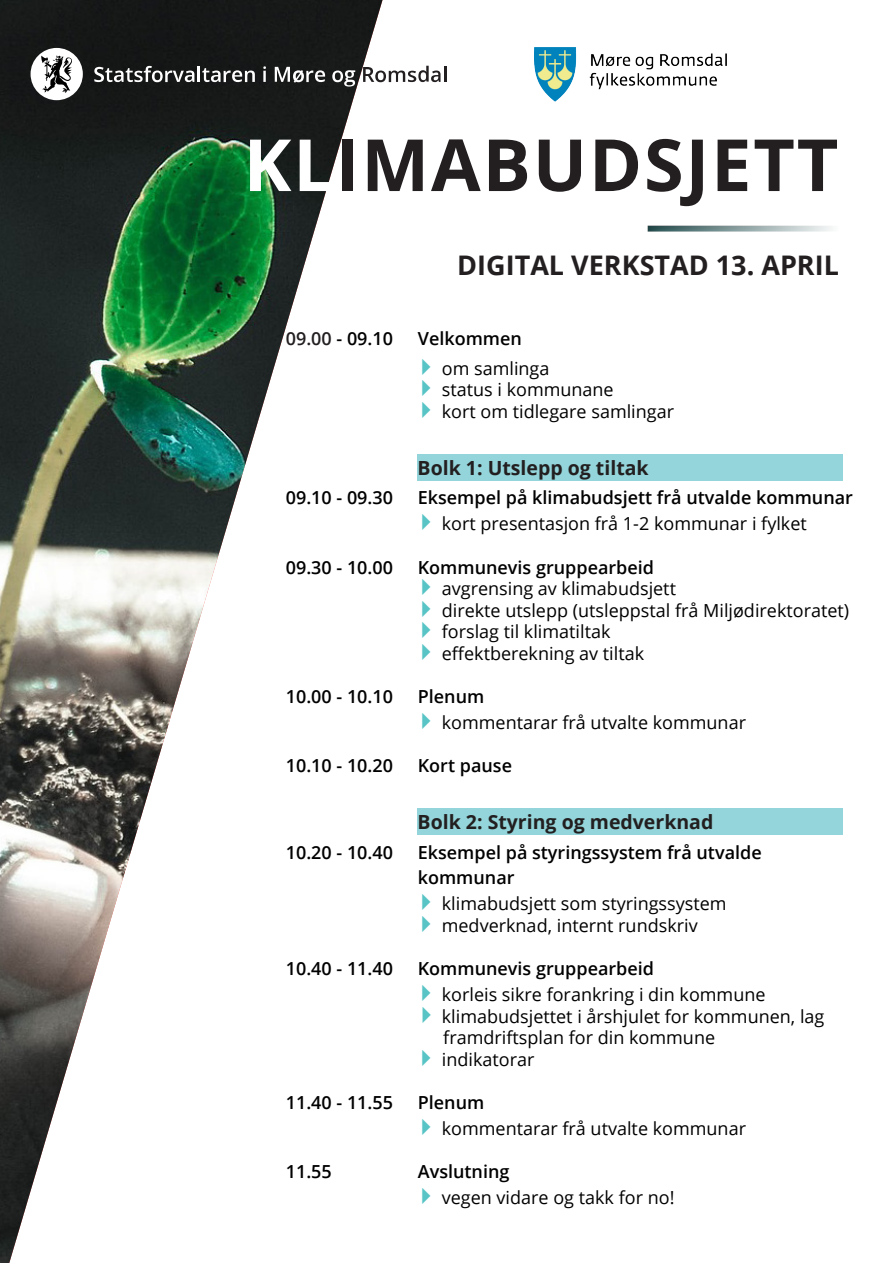
<style>
.page{position:relative;width:893px;height:1263px;background:#fff}
.page>*{position:absolute;margin:0;border:0;box-sizing:border-box;transform-origin:0 0}
.Programoverskrift{font:700 72px "Open Sans";letter-spacing:.025em;color:#231f20}
.Underoverskrift_prog{font:700 27px "Open Sans";color:#231f20}
.P1_Programpostar{font:700 19.5px "Open Sans";color:#231f20}
.t1{font:18px/21.6px "Open Sans";color:#000}
.P1_Programpostar-2{font:600 18px "Open Sans";color:#000}
.s1{color:#fff}
.s2{color:#231f20}
</style>
<div class="page">
<img style="left:0;top:0;width:382px;height:1263px">
<div style="left:418px;top:454px;width:425px;height:26px;background:#93d5da"></div>
<div style="left:418px;top:808px;width:425px;height:26px;background:#93d5da"></div>
<div style="left:646px;top:224px;width:193px;height:9px;background:#231f20;opacity:.75"></div>
<div style="left:31px;top:48px;width:52px;height:52px;background:#fff;border-radius:50%"></div>
<svg style="left:41px;top:55px;width:31px;height:38px"></svg>
<svg style="left:94px;top:66px;width:161px;height:16px"></svg>
<svg style="left:263px;top:66px;width:3px;height:16px"></svg>
<svg style="left:275px;top:67px;width:50px;height:16px"></svg>
<svg style="left:332px;top:70px;width:23px;height:17px"></svg>
<svg style="left:363px;top:66px;width:83px;height:16px"></svg>
<img style="left:534px;top:47px;width:192px;height:54px">
<p class="Programoverskrift" style="left:244px;top:114px;width:596px"><span class="s1">KL</span>IMABUDSJETT</p>
<p class="Underoverskrift_prog" style="left:457px;top:246px;width:383px">DIGITAL VERKSTAD 13. APRIL</p>
<p class="P1_Programpostar-2" style="left:286px;top:326px;width:109px"><span class="s2">09.00</span> - 09.10</p>
<p class="P1_Programpostar-2" style="left:418px;top:326px;width:106px">Velkommen</p>
<p class="t1" style="left:442px;top:357px;width:109px">om samlinga</p>
<p class="t1" style="left:442px;top:379px;width:173px">status i kommunane</p>
<p class="t1" style="left:442px;top:400px;width:234px">kort om tidlegare samlingar</p>
<p class="P1_Programpostar" style="left:418px;top:454px;width:233px">Bolk 1: Utslepp og tiltak</p>
<p class="P1_Programpostar-2" style="left:286px;top:486px;width:109px">09.10 - 09.30</p>
<p class="P1_Programpostar-2" style="left:418px;top:486px;width:437px">Eksempel på klimabudsjett frå utvalde kommunar</p>
<p class="t1" style="left:442px;top:512px;width:367px">kort presentasjon frå 1-2 kommunar i fylket</p>
<p class="P1_Programpostar-2" style="left:286px;top:555px;width:109px">09.30 - 10.00</p>
<p class="P1_Programpostar-2" style="left:418px;top:555px;width:238px">Kommunevis gruppearbeid</p>
<p class="t1" style="left:442px;top:577px;width:236px">avgrensing av klimabudsjett</p>
<p class="t1" style="left:442px;top:599px;width:409px">direkte utslepp (utsleppstal frå Miljødirektoratet)</p>
<p class="t1" style="left:442px;top:620px;width:170px">forslag til klimatiltak</p>
<p class="t1" style="left:442px;top:642px;width:204px">effektberekning av tiltak</p>
<p class="P1_Programpostar-2" style="left:286px;top:684px;width:109px">10.00 - 10.10</p>
<p class="P1_Programpostar-2" style="left:418px;top:684px;width:68px">Plenum</p>
<p class="t1" style="left:442px;top:711px;width:306px">kommentarar frå utvalte kommunar</p>
<p class="P1_Programpostar-2" style="left:286px;top:753px;width:109px">10.10 - 10.20</p>
<p class="P1_Programpostar-2" style="left:418px;top:753px;width:96px">Kort pause</p>
<p class="P1_Programpostar" style="left:418px;top:808px;width:297px">Bolk 2: Styring og medverknad</p>
<p class="P1_Programpostar-2" style="left:286px;top:840px;width:109px">10.20 - 10.40</p>
<p class="P1_Programpostar-2" style="left:418px;top:840px;width:345px">Eksempel på styringssystem frå utvalde</p>
<p class="P1_Programpostar-2" style="left:418px;top:865px;width:98px">kommunar</p>
<p class="t1" style="left:442px;top:892px;width:286px">klimabudsjett som styringssystem</p>
<p class="t1" style="left:442px;top:914px;width:257px">medverknad, internt rundskriv</p>
<p class="P1_Programpostar-2" style="left:286px;top:956px;width:109px">10.40 - 11.40</p>
<p class="P1_Programpostar-2" style="left:418px;top:956px;width:238px">Kommunevis gruppearbeid</p>
<p class="t1" style="left:442px;top:983px;width:325px">korleis sikre forankring i din kommune</p>
<p class="t1" style="left:442px;top:1005px;width:384px">klimabudsjettet i årshjulet for kommunen, lag framdriftsplan for din kommune</p>
<p class="t1" style="left:442px;top:1048px;width:94px">indikatorar</p>
<p class="P1_Programpostar-2" style="left:286px;top:1090px;width:109px">11.40 - 11.55</p>
<p class="P1_Programpostar-2" style="left:418px;top:1090px;width:68px">Plenum</p>
<p class="t1" style="left:442px;top:1117px;width:306px">kommentarar frå utvalte kommunar</p>
<p class="P1_Programpostar-2" style="left:286px;top:1159px;width:48px">11.55</p>
<p class="P1_Programpostar-2" style="left:418px;top:1159px;width:93px">Avslutning</p>
<p class="t1" style="left:442px;top:1186px;width:234px">vegen vidare og takk for no!</p>
</div>
